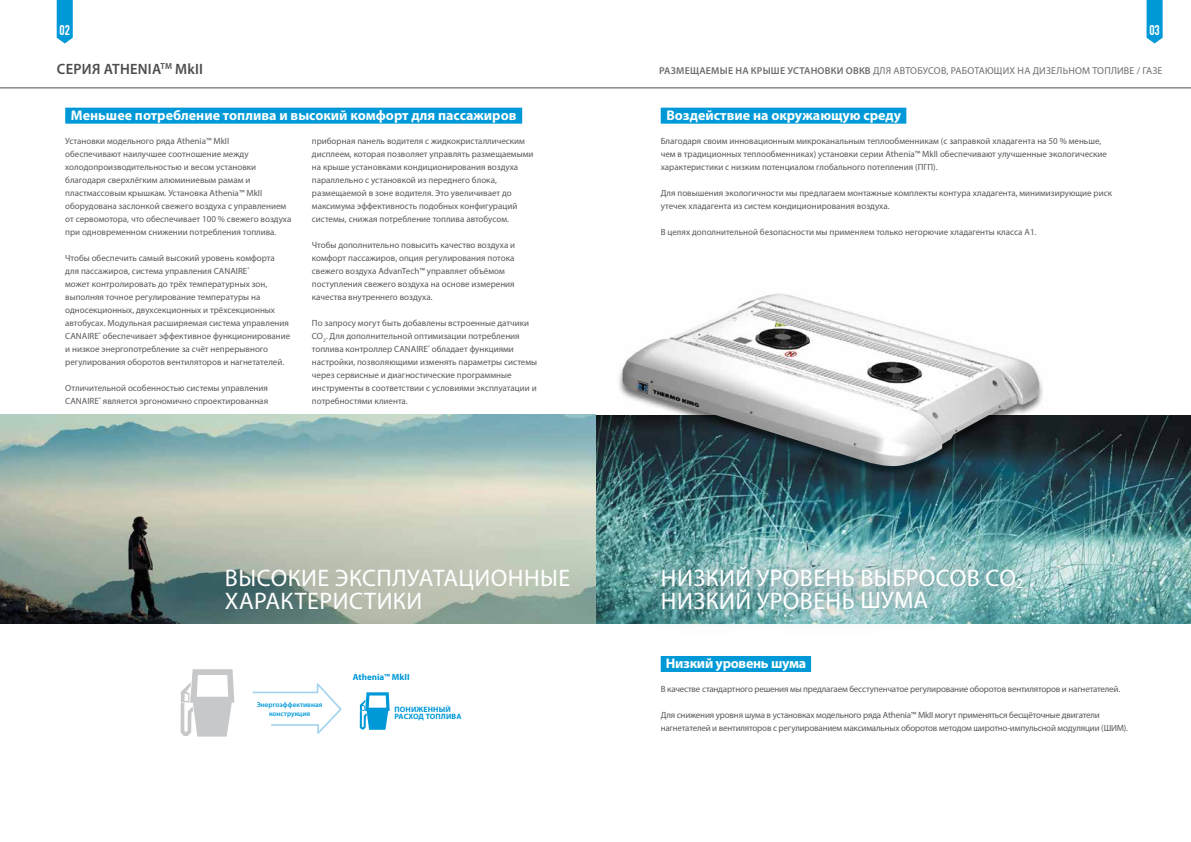
<style>
.page{position:relative;width:1191px;height:842px;background:#fff}
.page>*{position:absolute;margin:0;border:0;box-sizing:border-box;transform-origin:0 0}
.t1{font:24px/23px "Myriad Pro";letter-spacing:.02em;color:#fff}
.t2{font:600 15px "Myriad Pro";letter-spacing:.02em;color:#4d4d4f}
.t3{font:700 14px "Myriad Pro";color:#fff}
.t4{font:700 14px "Myriad Pro";letter-spacing:-.02em;color:#fff}
.t5{font:14px "DIN Engschrift Std";color:#fff}
.t6{font:10px "Myriad Pro";letter-spacing:.02em;color:#6d6e71}
.t7{font:9px/13px "Myriad Pro";color:#58595b}
.t8{font:9px/13px "Myriad Pro";letter-spacing:-.02em;color:#58595b}
.t9{font:700 9px "Myriad Pro";color:#0099d8}
.t10{font:700 7.7px/7.7px "Myriad Pro";letter-spacing:.02em;color:#0099d8}
.t11{font:600 7.1px/8.6px "Myriad Pro";color:#0099d8;text-align:center}
.s1{font-weight:600}
</style>
<div class="page">
<div style="left:65px;top:108px;width:457px;height:16px;background:#0099d8"></div>
<div style="left:660px;top:108px;width:246px;height:16px;background:#0099d8"></div>
<svg style="left:360px;top:692px;width:30px;height:38px"></svg>
<svg style="left:180px;top:669px;width:54px;height:67px"></svg>
<img style="left:0;top:415px;width:1191px;height:208px">
<svg style="left:638px;top:544px;width:407px;height:80px"></svg>
<div style="left:660px;top:656px;width:151px;height:16px;background:#0099d8"></div>
<svg style="left:57px;top:0;width:16px;height:43px"></svg>
<svg style="left:1146px;top:0;width:16px;height:43px"></svg>
<img style="left:607px;top:293px;width:451px;height:212px">
<img style="left:622px;top:294px;width:416px;height:174px">
<svg style="left:252px;top:683px;width:90px;height:51px"></svg>
<hr style="left:0;top:88px;width:1191px;height:1px;background:#4d4d4f">
<h3 class="t5" style="left:60px;top:22px;width:12px">02</h3>
<h3 class="t5" style="left:1149px;top:22px;width:12px">03</h3>
<h2 class="t2" style="left:57px;top:59px;width:148px">СЕРИЯ ATHENIA<sup>TM</sup> MkII</h2>
<p class="t6" style="left:659px;top:65px;width:505px"><span class="s1">РАЗМЕЩАЕМЫЕ НА КРЫШЕ УСТАНОВКИ ОВКВ</span> ДЛЯ АВТОБУСОВ, РАБОТАЮЩИХ НА ДИЗЕЛЬНОМ ТОПЛИВЕ / ГАЗЕ</p>
<h3 class="t3" style="left:71px;top:106px;width:447px">Меньшее потребление топлива и высокий комфорт для пассажиров</h3>
<p class="t7" style="left:65px;top:134px;width:228px">Установки модельного ряда Athenia™ MkII<br>обеспечивают наилучшее соотношение между холодопроизводительностью и весом установки благодаря сверхлёгким алюминиевым рамам и пластмассовым крышкам. Установка Athenia™ MkII оборудована заслонкой свежего воздуха с управлением от сервомотора, что обеспечивает 100 % свежего воздуха при одновременном снижении потребления топлива.</p>
<p class="t7" style="left:65px;top:251px;width:227px">Чтобы обеспечить самый высокий уровень комфорта для пассажиров, система управления CANAIRE<sup>®<br></sup>может контролировать до трёх температурных зон, выполняя точное регулирование температуры на односекционных, двухсекционных и трёхсекционных автобусах. Модульная расширяемая система управления CANAIRE<sup>®</sup> обеспечивает эффективное функционирование и низкое энергопотребление за счёт непрерывного регулирования оборотов вентиляторов и нагнетателей.</p>
<p class="t7" style="left:65px;top:381px;width:204px">Отличительной особенностью системы управления<br>CANAIRE<sup>®</sup> является эргономично спроектированная</p>
<p class="t7" style="left:312px;top:134px;width:223px">приборная панель водителя с жидкокристаллическим дисплеем, которая позволяет управлять размещаемыми на крыше установками кондиционирования воздуха параллельно с установкой из переднего блока, размещаемой в зоне водителя. Это увеличивает до максимума эффективность подобных конфигураций системы, снижая потребление топлива автобусом.</p>
<p class="t7" style="left:312px;top:238px;width:205px">Чтобы дополнительно повысить качество воздуха и комфорт пассажиров, опция регулирования потока свежего воздуха AdvanTech™ управляет объёмом поступления свежего воздуха на основе измерения качества внутреннего воздуха.</p>
<p class="t7" style="left:312px;top:316px;width:227px">По запросу могут быть добавлены встроенные датчики CO<sub>2</sub>. Для дополнительной оптимизации потребления топлива контроллер CANAIRE<sup>®</sup> обладает функциями настройки, позволяющими изменять параметры системы через сервисные и диагностические программные инструменты в соответствии с условиями эксплуатации и потребностями клиента.</p>
<h3 class="t3" style="left:666px;top:106px;width:236px">Воздействие на окружающую среду</h3>
<p class="t7" style="left:660px;top:134px;width:448px">Благодаря своим инновационным микроканальным теплообменникам (с заправкой хладагента на 50 % меньше, чем в традиционных теплообменниках) установки серии Athenia™ MkII обеспечивают улучшенные экологические характеристики с низким потенциалом глобального потепления (ПГП).</p>
<p class="t7" style="left:660px;top:186px;width:453px">Для повышения экологичности мы предлагаем монтажные комплекты контура хладагента, минимизирующие риск утечек хладагента из систем кондиционирования воздуха.</p>
<p class="t7" style="left:660px;top:225px;width:377px">В целях дополнительной безопасности мы применяем только негорючие хладагенты класса A1.</p>
<h1 class="t1" style="left:225px;top:566px;width:347px">ВЫСОКИЕ ЭКСПЛУАТАЦИОННЫЕ<br>ХАРАКТЕРИСТИКИ</h1>
<h1 class="t1" style="left:661px;top:566px;width:364px">НИЗКИЙ УРОВЕНЬ ВЫБРОСОВ CO<sub>2<br></sub>НИЗКИЙ УРОВЕНЬ ШУМА</h1>
<p class="t11" style="left:257px;top:700px;width:67px">Энергоэффективная конструкция</p>
<p class="t9" style="left:353px;top:671px;width:58px">Athenia™ MkII</p>
<p class="t10" style="left:394px;top:705px;width:69px">ПОНИЖЕННЫЙ<br>РАСХОД ТОПЛИВА</p>
<h3 class="t4" style="left:666px;top:654px;width:142px">Низкий уровень шума</h3>
<p class="t8" style="left:660px;top:683px;width:461px">В качестве стандартного решения мы предлагаем бесступенчатое регулирование оборотов вентиляторов и нагнетателей.</p>
<p class="t8" style="left:660px;top:709px;width:469px">Для снижения уровня шума в установках модельного ряда Athenia™ MkII могут применяться бесщёточные двигатели нагнетателей и вентиляторов с регулированием максимальных оборотов методом широтно-импульсной модуляции (ШИМ).</p>
</div>
